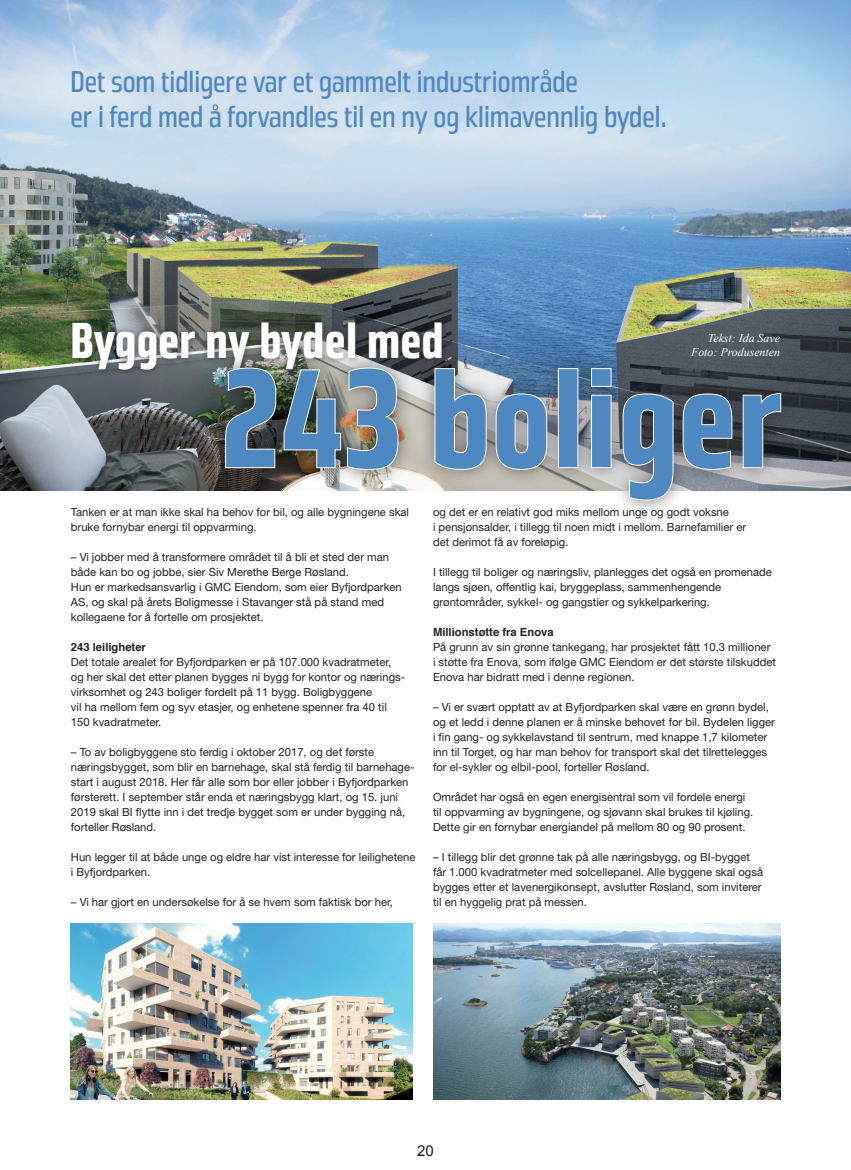
<style>
.page{position:relative;width:851px;height:1170px;background:#fff}
.page>*{position:absolute;margin:0;border:0;box-sizing:border-box;transform-origin:0 0}
.t1{font:700 137.62px "Great Escape Narrow Rg";color:#4e88c1}
.t2{font:700 49.38px "Great Escape Narrow Rg";letter-spacing:-.005em;color:#fff}
.t3{font:29.5px/34.5px "Great Escape Narrow Bk";color:#4f86bf}
.t4{font:15px "Arial";color:#231f20}
.t5{font:italic 11.88px "Times New Roman";color:#fff}
.t6{font:11.25px/15px "Helvetica Neue";color:#231f20}
.t7{font:700 11.25px "Helvetica";color:#231f20}
</style>
<div class="page">
<img style="left:0;top:0;width:850px;height:490px">
<div style="left:67px;top:317px;width:380px;height:59px;background:#231f20;opacity:.6"></div>
<div style="left:209px;top:351px;width:588px;height:165px;background:#231f20;opacity:.6"></div>
<img style="left:225px;top:367px;width:51px;height:101px">
<img style="left:283px;top:367px;width:115px;height:103px">
<svg style="left:434px;top:368px;width:52px;height:102px;background:#949290"></svg>
<svg style="left:495px;top:393px;width:52px;height:77px;background:#8f8f8f"></svg>
<div style="left:558px;top:368px;width:20px;height:100px;border:1px solid #fff"></div>
<svg style="left:590px;top:368px;width:21px;height:100px;background:#828a93"></svg>
<svg style="left:622px;top:393px;width:51px;height:107px;background:#696b6e"></svg>
<svg style="left:682px;top:393px;width:50px;height:77px;background:#535559"></svg>
<svg style="left:742px;top:392px;width:39px;height:76px;background:#4a4d52"></svg>
<img style="left:433px;top:923px;width:347px;height:175px">
<img style="left:71px;top:923px;width:342px;height:175px">
<h3 class="t3" style="left:70px;top:64px;width:597px">Det som tidligere var et gammelt industriområde<br>er i ferd med å forvandles til en ny og klimavennlig bydel.</h3>
<h2 class="t2" style="left:70px;top:311px;width:375px">Bygger ny bydel med</h2>
<p class="t5" style="left:707px;top:329px;width:74px">Tekst: Ida Save</p>
<p class="t5" style="left:691px;top:344px;width:90px">Foto: Produsenten</p>
<h1 class="t1" style="left:220px;top:337px;width:565px">243 boliger</h1>
<p class="t6" style="left:71px;top:504px;width:340px">Tanken er at man ikke skal ha behov for bil, og alle bygningene skal bruke fornybar energi til oppvarming.</p>
<p class="t6" style="left:71px;top:549px;width:332px">– Vi jobber med å transformere området til å bli et sted der man både kan bo og jobbe, sier Siv Merethe Berge Røsland.<br>Hun er markedsansvarlig i GMC Eiendom, som eier Byfjordparken AS, og skal på årets Boligmesse i Stavanger stå på stand med kollegaene for å fortelle om prosjektet.</p>
<p class="t7" style="left:71px;top:638px;width:77px">243 leiligheter</p>
<p class="t6" style="left:71px;top:654px;width:336px">Det totale arealet for Byfjordparken er på 107.000 kvadratmeter, og her skal det etter planen bygges ni bygg for kontor og nærings&shy;virksomhet og 243 boliger fordelt på 11 bygg. Boligbyggene<br>vil ha mellom fem og syv etasjer, og enhetene spenner fra 40 til 150 kvadratmeter.</p>
<p class="t6" style="left:71px;top:744px;width:345px">– To av boligbyggene sto ferdig i oktober 2017, og det første næringsbygget, som blir en barnehage, skal stå ferdig til barnehage&shy;start i august 2018. Her får alle som bor eller jobber i Byfjordparken førsterett. I september står enda et næringsbygg klart, og 15. juni 2019 skal BI flytte inn i det tredje bygget som er under bygging nå, forteller Røsland.</p>
<p class="t6" style="left:71px;top:849px;width:346px">Hun legger til at både unge og eldre har vist interesse for leilighetene i Byfjordparken.</p>
<p class="t6" style="left:71px;top:894px;width:323px">– Vi har gjort en undersøkelse for å se hvem som faktisk bor her,</p>
<p class="t6" style="left:433px;top:504px;width:314px">og det er en relativt god miks mellom unge og godt voksne<br>i pensjonsalder, i tillegg til noen midt i mellom. Barnefamilier er det derimot få av foreløpig.</p>
<p class="t6" style="left:433px;top:564px;width:340px">I tillegg til boliger og næringsliv, planlegges det også en promenade langs sjøen, offentlig kai, bryggeplass, sammenhengende grøntområder, sykkel- og gangstier og sykkelparkering.</p>
<p class="t7" style="left:433px;top:623px;width:122px">Millionstøtte fra Enova</p>
<p class="t6" style="left:433px;top:639px;width:344px">På grunn av sin grønne tankegang, har prosjektet fått 10,3 millioner<br>i støtte fra Enova, som ifølge GMC Eiendom er det største tilskuddet<br>Enova har bidratt med i denne regionen.</p>
<p class="t6" style="left:433px;top:699px;width:343px">– Vi er svært opptatt av at Byfjordparken skal være en grønn bydel, og et ledd i denne planen er å minske behovet for bil. Bydelen ligger i fin gang- og sykkelavstand til sentrum, med knappe 1,7 kilometer inn til Torget, og har man behov for transport skal det tilrettelegges for el-sykler og elbil-pool, forteller Røsland.</p>
<p class="t6" style="left:433px;top:789px;width:322px">Området har også en egen energisentral som vil fordele energi til oppvarming av bygningene, og sjøvann skal brukes til kjøling.<br>Dette gir en fornybar energiandel på mellom 80 og 90 prosent.</p>
<p class="t6" style="left:433px;top:849px;width:331px">– I tillegg blir det grønne tak på alle næringsbygg, og BI-bygget får 1.000 kvadratmeter med solcellepanel. Alle byggene skal også bygges etter et lavenergikonsept, avslutter Røsland, som inviterer til en hyggelig prat på messen.</p>
<h3 class="t4" style="left:417px;top:1140px;width:18px">20</h3>
</div>
